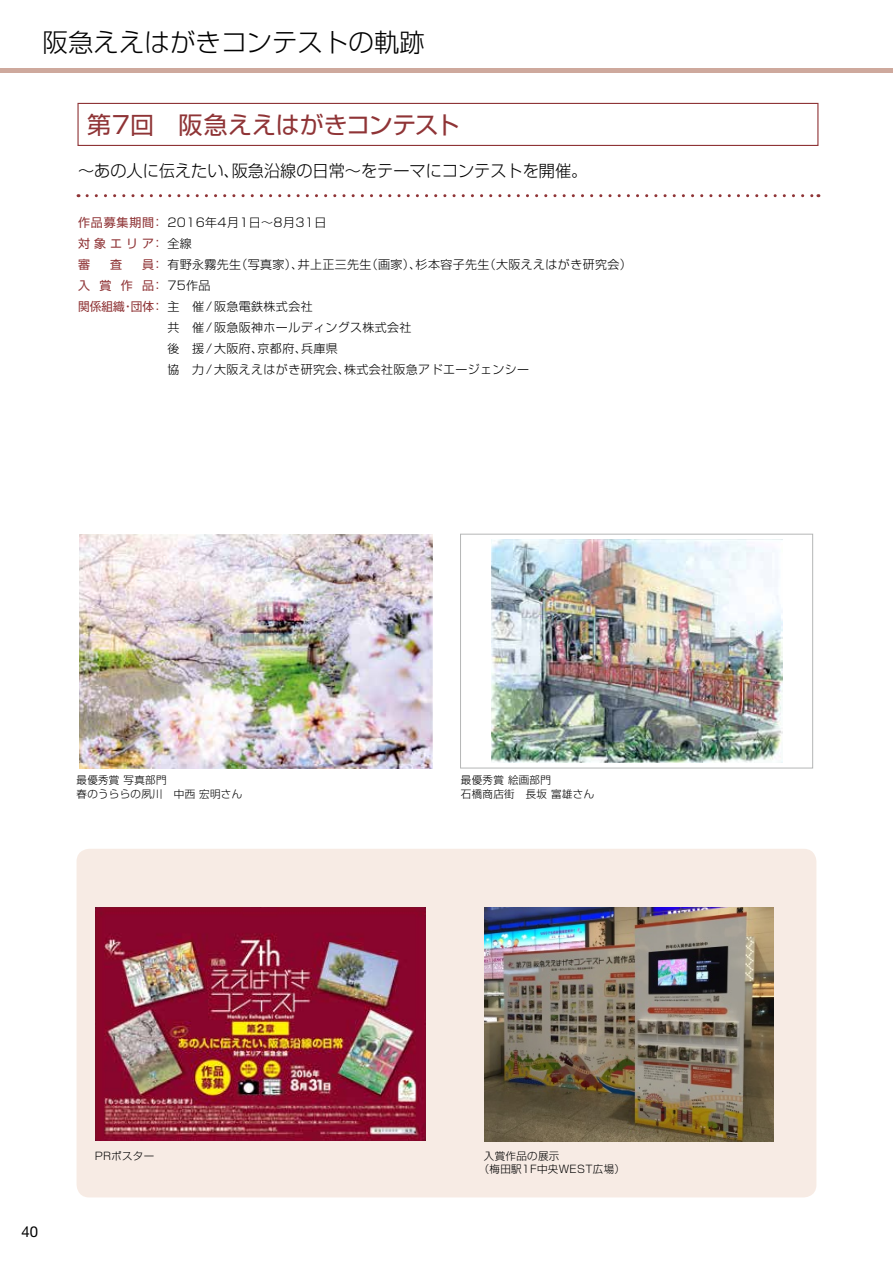
<style>
.page{position:relative;width:893px;height:1263px;background:#fff}
.page>*{position:absolute;margin:0;border:0;box-sizing:border-box;transform-origin:0 0}
.t1{font:300 25.5px "Shin Go Pro";color:#000}
.t2{font:24px "Shin Go Pro";letter-spacing:-.005em;color:#8f3436}
.t3{font:300 16.5px "Shin Go Pro";color:#000}
.t4{font:15px "Helvetica Neue LT Std";color:#000}
.t5{font:300 12px/21px "Shin Go Pro";letter-spacing:.03em;color:#000}
.t6{font:12px/21px "Shin Go Pro";letter-spacing:.07em;color:#8f3436;text-align:justify}
.t7{font:300 10.5px/13.5px "Shin Go Pro";letter-spacing:.03em;color:#000}
.s1{font-weight:400;color:#8f3436}
</style>
<div class="page">
<hr style="left:0;top:68px;width:893px;height:4px;background:#cea99d">
<div style="left:77px;top:849px;width:739px;height:348px;background:#f7ebe4;border-radius:13px"></div>
<div style="left:77px;top:103px;width:741px;height:43px;border:1px solid #8f3436"></div>
<svg style="left:87px;top:194px;width:732px;height:3px"></svg>
<img style="left:80px;top:534px;width:352px;height:234px">
<div style="left:460px;top:534px;width:353px;height:234px;background:#fff;border:1px solid #b5b6b6"></div>
<img style="left:491px;top:539px;width:291px;height:224px">
<img style="left:95px;top:907px;width:331px;height:233px">
<img style="left:484px;top:907px;width:289px;height:234px">
<p class="t1" style="left:43px;top:22px;width:384px">阪急ええはがきコンテストの軌跡</p>
<p class="t2" style="left:87px;top:105px;width:399px">第7回　阪急ええはがきコンテスト　</p>
<p class="t3" style="left:78px;top:157px;width:511px">～あの人に伝えたい、阪急沿線の日常～をテーマにコンテストを開催。</p>
<p class="t6" style="left:78px;top:210px;width:78px">作品募集期間対象エリア審</p>
<p class="t5" style="left:152px;top:210px;width:482px"><span class="s1">：</span> 2016年4月1日～8月31日<br><span class="s1">：</span>全線<br><span class="s1">：</span>有野永霧先生（写真家）、井上正三先生（画家）、杉本容子先生（大阪ええはがき研究会）<span class="s1">：</span> 75作品</p>
<p class="t6" style="left:110px;top:252px;width:13px">査</p>
<p class="t6" style="left:78px;top:252px;width:78px;text-indent:64px">員入賞作品関係組織・団体</p>
<p class="t5" style="left:152px;top:295px;width:163px"><span class="s1">：</span>主 催/阪急電鉄株式会社</p>
<p class="t5" style="left:167px;top:316px;width:363px">共 催/阪急阪神ホールディングス株式会社<br>後 援/大阪府、京都府、兵庫県<br>協 力/大阪ええはがき研究会、株式会社阪急アドエージェンシー</p>
<p class="t7" style="left:77px;top:772px;width:167px">最優秀賞 写真部門<br>春のうららの夙川　中西 宏明さん</p>
<p class="t7" style="left:461px;top:772px;width:135px">最優秀賞 絵画部門<br>石橋商店街　長坂 富雄さん</p>
<p class="t4" style="left:22px;top:1223px;width:18px">40</p>
<p class="t7" style="left:95px;top:1148px;width:61px">PRポスター</p>
<p class="t7" style="left:479px;top:1148px;width:148px;text-indent:5px">入賞作品の展示　<br>（梅田駅1F中央WEST広場）</p>
</div>
